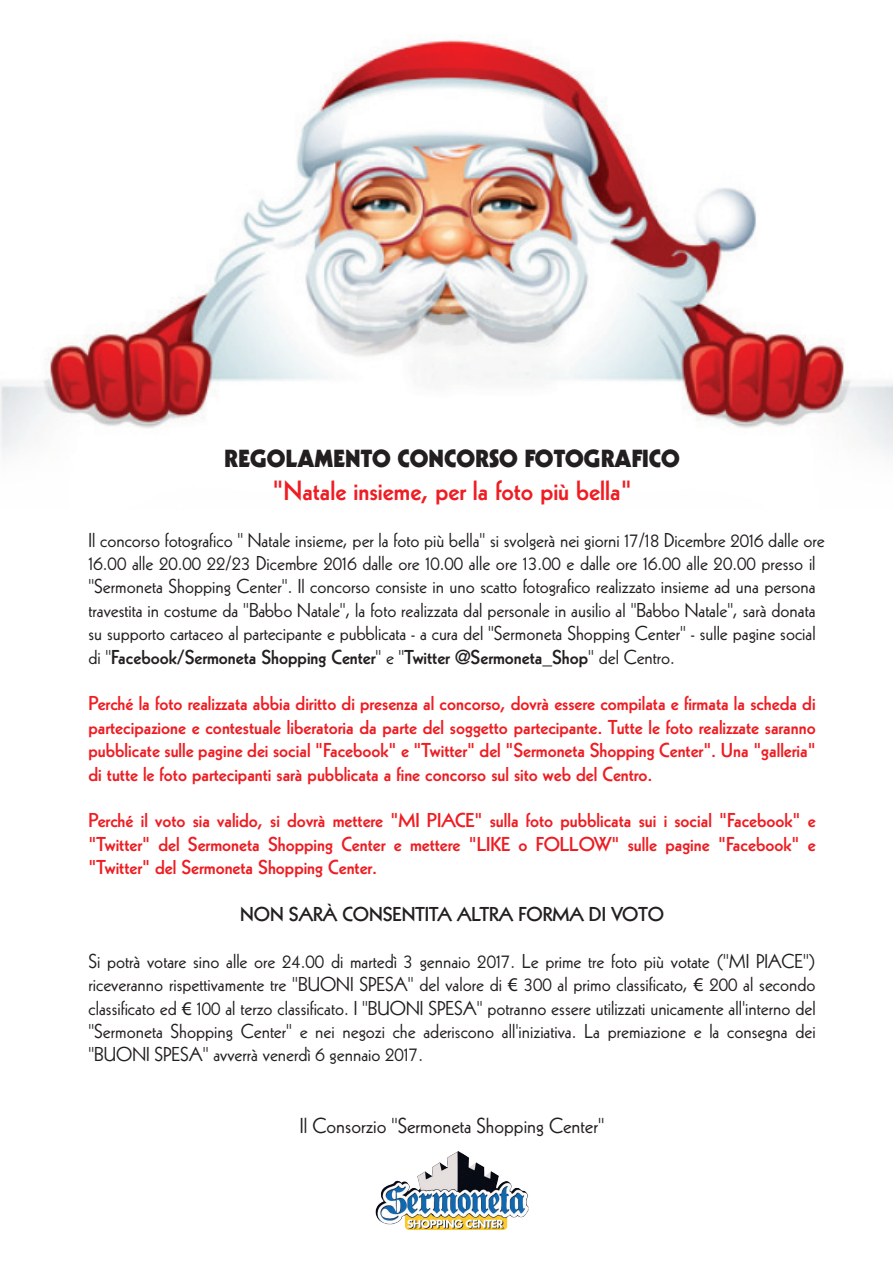
<style>
.page{position:relative;width:893px;height:1263px;background:#fff}
.page>*{position:absolute;margin:0;border:0;box-sizing:border-box;transform-origin:0 0}
.t1{font:800 27px "Kabel";color:#ee1d23}
.t2{font:900 24px "Kabel";color:#231f20}
.t3{font:21px "Kabel";color:#231f20}
.t4{font:19.5px/23.4px "Kabel";color:#231f20}
.t5{font:800 19.5px/23.4px "Kabel";color:#ee1d23;text-align:justify}
.t6{font:800 19.5px "Kabel";color:#231f20}
.s1{font-weight:800}
.s2{font-family:"Myriad Pro"}
</style>
<div class="page">
<img style="left:0;top:40px;width:893px;height:403px">
<img style="left:375px;top:1151px;width:154px;height:79px">
<p class="t2" style="left:224px;top:443px;width:457px">REGOLAMENTO CONCORSO FOTOGRAFICO</p>
<h1 class="t1" style="left:272px;top:474px;width:361px">"Natale insieme, per la foto più bella"</h1>
<p class="t4" style="left:89px;top:528px;width:738px">Il concorso fotografico " Natale insieme, per la foto più bella" si svolgerà nei giorni 17/18 Dicembre 2016 dalle ore 16.00 alle 20.00 22/23 Dicembre 2016 dalle ore 10.00 alle ore 13.00 e dalle ore 16.00 alle 20.00 presso il "Sermoneta Shopping Center". Il concorso consiste in uno scatto fotografico realizzato insieme ad una persona travestita in costume da "Babbo Natale", la foto realizzata dal personale in ausilio al "Babbo Natale", sarà donata su supporto cartaceo al partecipante e pubblicata - a cura del "Sermoneta Shopping Center" - sulle pagine social di "<span class="s1">Facebook/Sermoneta Shopping Center</span>" e "<span class="s1">Twitter @Sermoneta_Shop</span>" del Centro.</p>
<p class="t5" style="left:89px;top:692px;width:729px">Perché la foto realizzata abbia diritto di presenza al concorso, dovrà essere compilata e firmata la scheda di partecipazione e contestuale liberatoria da parte del soggetto partecipante. Tutte le foto realizzate saranno pubblicate sulle pagine dei social "Facebook" e "Twitter" del "Sermoneta Shopping Center". Una "galleria" di tutte le foto partecipanti sarà pubblicata a fine concorso sul sito web del Centro.</p>
<p class="t5" style="left:89px;top:809px;width:729px">Perché il voto sia valido, si dovrà mettere "MI PIACE" sulla foto pubblicata sui i social "Facebook" e "Twitter" del Sermoneta Shopping Center e mettere "LIKE o FOLLOW" sulle pagine "Facebook" e "Twitter" del Sermoneta Shopping Center.</p>
<p class="t6" style="left:240px;top:903px;width:425px">NON SARÀ CONSENTITA ALTRA FORMA DI VOTO</p>
<p class="t4" style="left:89px;top:949px;width:729px;text-align:justify">Si potrà votare sino alle ore 24.00 di martedì 3 gennaio 2017. Le prime tre foto più votate ("MI PIACE") riceveranno rispettivamente tre "BUONI SPESA" del valore di <span class="s2">€</span> 300 al primo classificato, <span class="s2">€</span> 200 al secondo classificato ed <span class="s2">€</span> 100 al terzo classificato. I "BUONI SPESA" potranno essere utilizzati unicamente all'interno del "Sermoneta Shopping Center" e nei negozi che aderiscono all'iniziativa. La premiazione e la consegna dei "BUONI SPESA" avverrà venerdì 6 gennaio 2017.</p>
<p class="t3" style="left:300px;top:1114px;width:306px">Il Consorzio "Sermoneta Shopping Center"</p>
</div>
